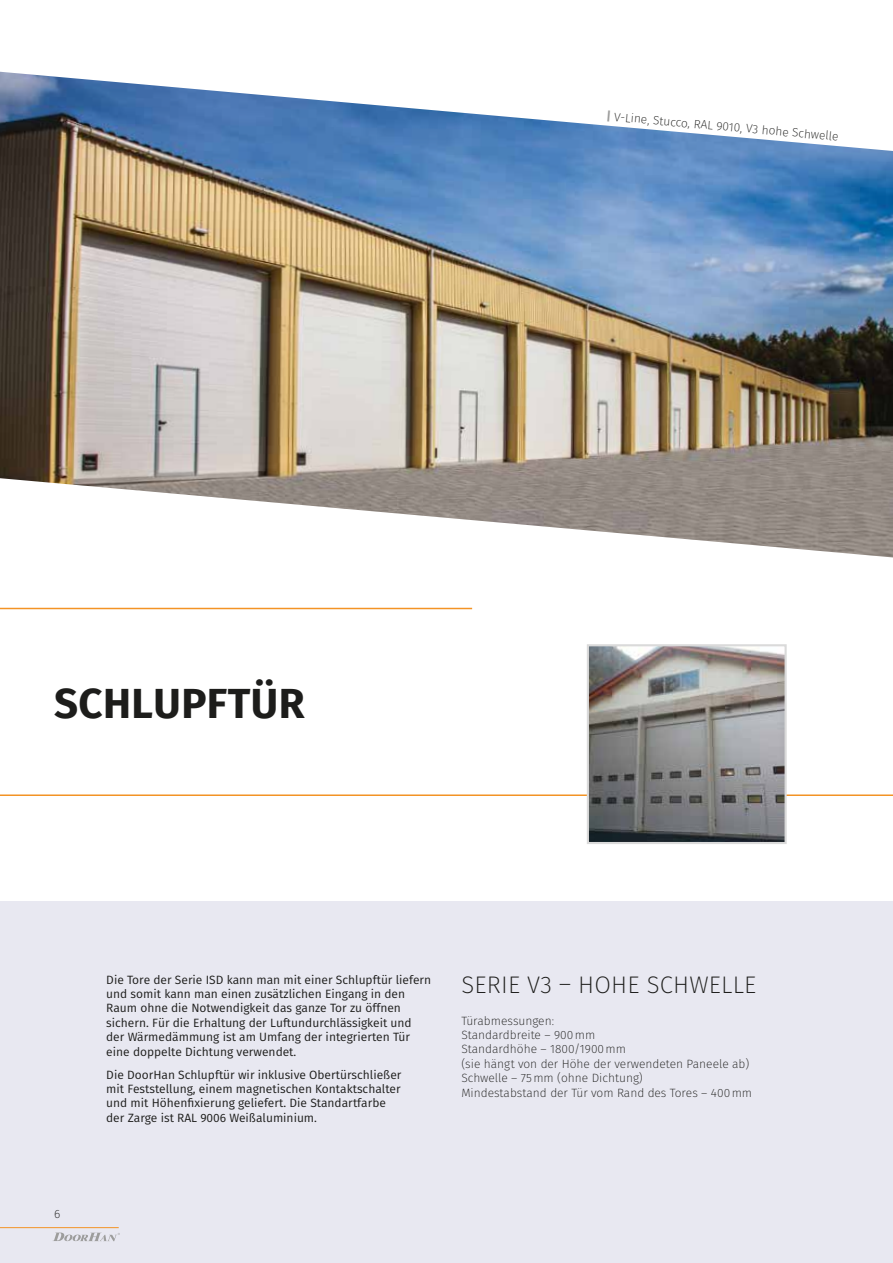
<style>
.page{position:relative;width:893px;height:1263px;background:#fff}
.page>*{position:absolute;margin:0;border:0;box-sizing:border-box;transform-origin:0 0}
.t1{font:700 42px "Fira Sans";letter-spacing:.01em;color:#1d1d1b}
.t2{font:200 24px "Fira Sans";letter-spacing:.01em;color:#1d1d1b}
.t3{font:12px/14.4px "Fira Sans";color:#1d1d1b}
.t4{font:200 12px/14.4px "Fira Sans";color:#1d1d1b}
.s1{font-weight:700;color:#9d9d9c}
</style>
<div class="page">
<hr style="left:0;top:794px;width:893px;height:2px;background:#f39325">
<img style="left:0;top:72px;width:893px;height:485px">
<div style="left:0;top:901px;width:893px;height:362px;background:#e8e8f1"></div>
<svg style="left:53px;top:1232px;width:67px;height:9px"></svg>
<hr style="left:0;top:1227px;width:119px;height:1px;background:#f39325">
<hr style="left:0;top:608px;width:472px;height:1px;background:#f39325">
<img style="left:590px;top:647px;width:194px;height:194px">
<div style="left:587px;top:644px;width:200px;height:200px;border:2px solid #dadada"></div>
<p class="t4" style="left:607px;top:109px;width:235px;rotate:5deg"><span class="s1">|</span> V-Line, Stucco, RAL 9010, V3 hohe Schwelle</p>
<h1 class="t1" style="left:54px;top:674px;width:252px">SCHLUPFTÜR</h1>
<p class="t4" style="left:54px;top:1207px;width:8px">6</p>
<p class="t3" style="left:106px;top:972px;width:326px">Die Tore der Serie ISD kann man mit einer Schlupftür liefern und somit kann man einen zusätzlichen Eingang in den Raum ohne die Notwendigkeit das ganze Tor zu öffnen sichern. Für die Erhaltung der Luftundurchlässigkeit und der Wärmedämmung ist am Umfang der integrierten Tür eine doppelte Dichtung verwendet.</p>
<p class="t3" style="left:106px;top:1067px;width:297px">Die DoorHan Schlupftür wir inklusive Obertürschließer mit Feststellung, einem magnetischen Kontaktschalter und mit Höhenfixierung geliefert. Die Standartfarbe der Zarge ist RAL 9006 Weißaluminium.</p>
<h2 class="t2" style="left:461px;top:968px;width:296px">SERIE V3 – HOHE SCHWELLE</h2>
<p class="t4" style="left:461px;top:1013px;width:292px">Türabmessungen:<br>Standardbreite – 900mm<br>Standardhöhe – 1800/1900mm<br>(sie hängt von der Höhe der verwendeten Paneele ab)<br>Schwelle – 75mm (ohne Dichtung)<br>Mindestabstand der Tür vom Rand des Tores – 400mm</p>
</div>
